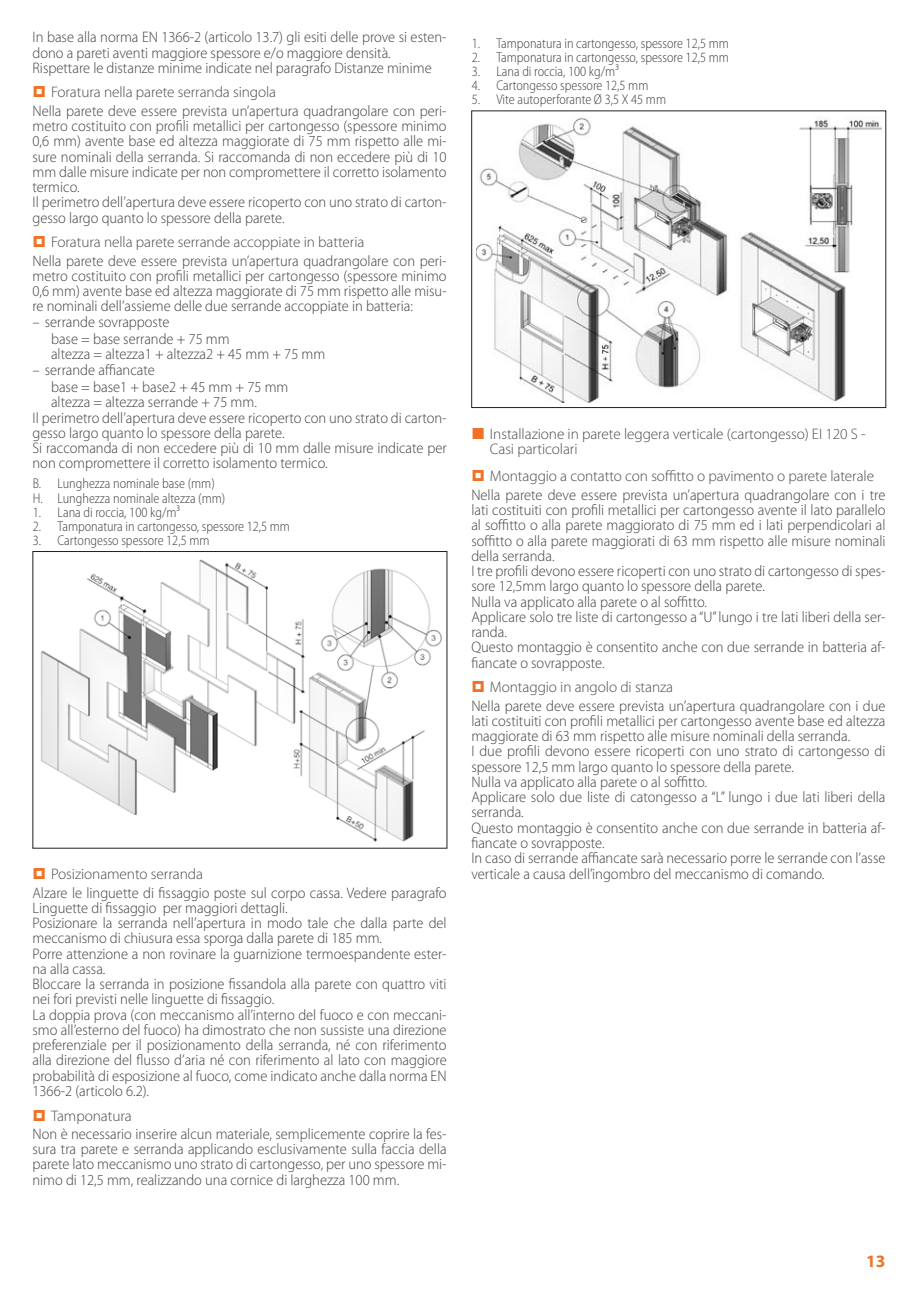
<style>
.page{position:relative;width:918px;height:1298px;background:#fff}
.page>*{position:absolute;margin:0;border:0;box-sizing:border-box;transform-origin:0 0}
.t1{font:700 17.4px "Myriad Pro";color:#f17225}
.t2{font:300 15.2px/15.2px "Myriad Pro";color:#404041;scale:.95 1}
.t3{font:300 15.2px/15.2px "Myriad Pro";letter-spacing:-.005em;color:#4c4c4e}
.t4{font:300 semi-condensed 14.2px/14.2px "Myriad Pro";color:#404041;scale:.95 1}
</style>
<div class="page">
<img style="left:41px;top:559px;width:401px;height:283px">
<img style="left:476px;top:116px;width:405px;height:286px">
<div style="left:471px;top:111px;width:415px;height:297px;border:1px solid #231f20"></div>
<p class="t2" style="left:33px;top:31px;width:437px">In base alla norma EN 1366-2 (articolo 13.7) gli esiti delle prove si esten&shy;dono a pareti aventi maggiore spessore e/o maggiore densità.<br>Rispettare le distanze minime indicate nel paragrafo Distanze minime</p>
<p class="t3" style="left:51px;top:86px;width:227px">Foratura nella parete serranda singola</p>
<p class="t2" style="left:33px;top:104px;width:437px">Nella parete deve essere prevista un’apertura quadrangolare con peri&shy;metro costituito con profili metallici per cartongesso (spessore minimo 0,6 mm) avente base ed altezza maggiorate di 75 mm rispetto alle mi&shy;sure nominali della serranda. Si raccomanda di non eccedere più di 10 mm dalle misure indicate per non compromettere il corretto isolamento termico.<br>Il perimetro dell’apertura deve essere ricoperto con uno strato di carton&shy;gesso largo quanto lo spessore della parete.</p>
<p class="t3" style="left:51px;top:235px;width:315px">Foratura nella parete serrande accoppiate in batteria</p>
<p class="t2" style="left:33px;top:254px;width:437px;text-align:justify">Nella parete deve essere prevista un’apertura quadrangolare con peri&shy;metro costituito con profili metallici per cartongesso (spessore minimo 0,6 mm) avente base ed altezza maggiorate di 75 mm rispetto alle misu&shy;re nominali dell’assieme delle due serrande accoppiate in batteria:</p>
<p class="t2" style="left:51px;top:314px;width:190px;line-height:17.6px;text-indent:-19px">– serrande sovrapposte<br>base = base serrande + 75 mm</p>
<p class="t2" style="left:51px;top:348px;width:290px">altezza = altezza1 + altezza2 + 45 mm + 75 mm</p>
<p class="t2" style="left:51px;top:362px;width:251px;line-height:17.6px;text-indent:-19px">– serrande affiancate<br>base = base1 + base2 + 45 mm + 75 mm</p>
<p class="t2" style="left:33px;top:396px;width:437px;text-indent:19px">altezza = altezza serrande + 75 mm.<br>Il perimetro dell’apertura deve essere ricoperto con uno strato di carton&shy;gesso largo quanto lo spessore della parete.<br>Si raccomanda di non eccedere più di 10 mm dalle misure indicate per non compromettere il corretto isolamento termico.</p>
<p class="t4" style="left:33px;top:477px;width:204px">B. Lunghezza nominale base (mm)<br>H. Lunghezza nominale altezza (mm)</p>
<p class="t4" style="left:33px;top:506px;width:156px">1. Lana di roccia, 100 kg/m³</p>
<p class="t4" style="left:33px;top:520px;width:272px">2. Tamponatura in cartongesso, spessore 12,5 mm</p>
<p class="t4" style="left:33px;top:534px;width:188px">3. Cartongesso spessore 12,5 mm</p>
<p class="t3" style="left:51px;top:868px;width:153px">Posizionamento serranda</p>
<p class="t2" style="left:33px;top:886px;width:437px">Alzare le linguette di fissaggio poste sul corpo cassa. Vedere paragrafo Linguette di fissaggio per maggiori dettagli.<br>Posizionare la serranda nell’apertura in modo tale che dalla parte del meccanismo di chiusura essa sporga dalla parete di 185 mm.<br>Porre attenzione a non rovinare la guarnizione termoespandente ester&shy;na alla cassa.<br>Bloccare la serranda in posizione fissandola alla parete con quattro viti nei fori previsti nelle linguette di fissaggio.<br>La doppia prova (con meccanismo all’interno del fuoco e con meccani&shy;smo all’esterno del fuoco) ha dimostrato che non sussiste una direzione preferenziale per il posizionamento della serranda, né con riferimento alla direzione del flusso d’aria né con riferimento al lato con maggiore probabilità di esposizione al fuoco, come indicato anche dalla norma EN 1366-2 (articolo 6.2).</p>
<p class="t3" style="left:51px;top:1109px;width:82px">Tamponatura</p>
<p class="t2" style="left:33px;top:1127px;width:437px;text-align:justify">Non è necessario inserire alcun materiale, semplicemente coprire la fes&shy;sura tra parete e serranda applicando esclusivamente sulla faccia della parete lato meccanismo uno strato di cartongesso, per uno spessore mi&shy;nimo di 12,5 mm, realizzando una cornice di larghezza 100 mm.</p>
<p class="t4" style="left:472px;top:37px;width:272px">1. Tamponatura in cartongesso, spessore 12,5 mm</p>
<p class="t4" style="left:472px;top:51px;width:272px">2. Tamponatura in cartongesso, spessore 12,5 mm</p>
<p class="t4" style="left:472px;top:65px;width:156px">3. Lana di roccia, 100 kg/m³</p>
<p class="t4" style="left:472px;top:79px;width:188px">4. Cartongesso spessore 12,5 mm</p>
<p class="t4" style="left:472px;top:94px;width:206px">5. Vite autoperforante Ø 3,5 X 45 mm</p>
<p class="t3" style="left:490px;top:427px;width:377px">Installazione in parete leggera verticale (cartongesso) EI 120 S -<br>Casi particolari</p>
<p class="t3" style="left:490px;top:470px;width:386px">Montaggio a contatto con soffitto o pavimento o parete laterale</p>
<p class="t2" style="left:471px;top:488px;width:437px">Nella parete deve essere prevista un’apertura quadrangolare con i tre lati costituiti con profili metallici per cartongesso avente il lato parallelo al soffitto o alla parete maggiorato di 75 mm ed i lati perpendicolari al soffitto o alla parete maggiorati di 63 mm rispetto alle misure nominali della serranda.<br>I tre profili devono essere ricoperti con uno strato di cartongesso di spes&shy;sore 12,5mm largo quanto lo spessore della parete.<br>Nulla va applicato alla parete o al soffitto.<br>Applicare solo tre liste di cartongesso a “U” lungo i tre lati liberi della ser&shy;randa.<br>Questo montaggio è consentito anche con due serrande in batteria af&shy;fiancate o sovrapposte.</p>
<p class="t3" style="left:490px;top:681px;width:185px">Montaggio in angolo di stanza</p>
<p class="t2" style="left:471px;top:699px;width:437px">Nella parete deve essere prevista un’apertura quadrangolare con i due lati costituiti con profili metallici per cartongesso avente base ed altezza maggiorate di 63 mm rispetto alle misure nominali della serranda.<br>I due profili devono essere ricoperti con uno strato di cartongesso di spessore 12,5 mm largo quanto lo spessore della parete.<br>Nulla va applicato alla parete o al soffitto.<br>Applicare solo due liste di catongesso a “L” lungo i due lati liberi della serranda.<br>Questo montaggio è consentito anche con due serrande in batteria af&shy;fiancate o sovrapposte.<br>In caso di serrande affiancate sarà necessario porre le serrande con l’asse verticale a causa dell’ingombro del meccanismo di comando.</p>
<p class="t1" style="left:866px;top:1255px;width:21px">13</p>
</div>
